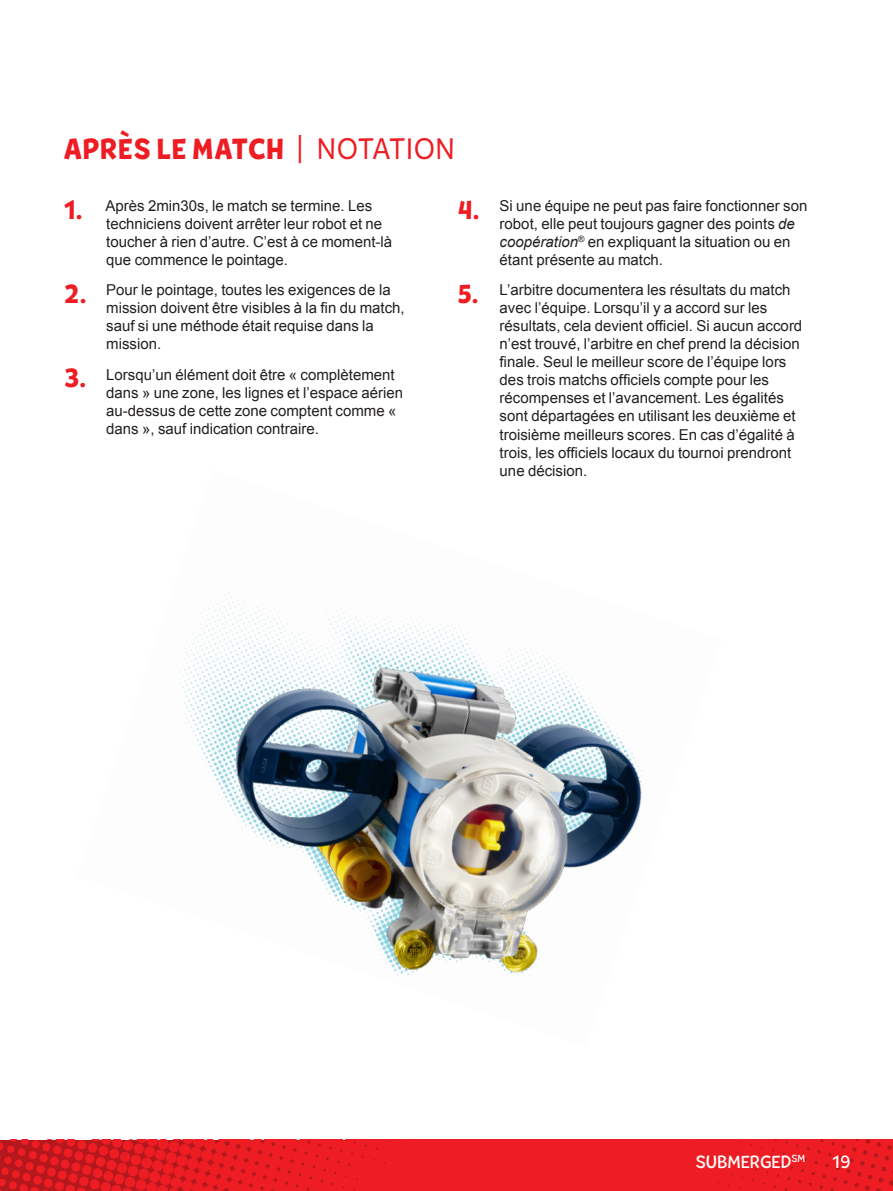
<style>
.page{position:relative;width:893px;height:1191px;background:#fff}
.page>*{position:absolute;margin:0;border:0;box-sizing:border-box;transform-origin:0 0}
.Header_20_AllCaps{font:800 30px "Tobi Pro";letter-spacing:.025em;color:#ee1d23}
.Header_18{font:800 27px "Tobi Pro";color:#ee1d23}
.t1{font:500 18px "Tobi Pro";color:#fff}
.Numbered_List_contnd{font:15px/18px "Arial";color:#231f20}
.s1{font-weight:400}
.s2{font-style:italic}
</style>
<div class="page">
<img style="left:0;top:1139px;width:507px;height:52px">
<div style="left:507px;top:1139px;width:386px;height:52px;background:#ee1d23"></div>
<img style="left:173px;top:589px;width:473px;height:388px">
<p class="Header_20_AllCaps" style="left:64px;top:129px;width:392px">APRÈS LE MATCH <span class="s1">| NOTATION</span></p>
<p class="Numbered_List_contnd" style="left:105px;top:196px;width:288px">Après 2min30s, le match se termine. Les techniciens doivent arrêter leur robot et ne toucher à rien d’autre. C’est à ce moment-là que commence le pointage.</p>
<p class="Numbered_List_contnd" style="left:106px;top:281px;width:300px">Pour le pointage, toutes les exigences de la mission doivent être visibles à la fin du match, sauf si une méthode était requise dans la mission.</p>
<p class="Numbered_List_contnd" style="left:106px;top:366px;width:298px">Lorsqu’un élément doit être « complètement dans » une zone, les lignes et l’espace aérien au-dessus de cette zone comptent comme « dans », sauf indication contraire.</p>
<p class="Header_18" style="left:64px;top:192px;width:21px">1.</p>
<p class="Header_18" style="left:457px;top:192px;width:24px">4.</p>
<p class="Header_18" style="left:64px;top:276px;width:25px">2.</p>
<p class="Header_18" style="left:457px;top:276px;width:23px">5.</p>
<p class="Header_18" style="left:64px;top:360px;width:24px">3.</p>
<p class="Numbered_List_contnd" style="left:500px;top:196px;width:309px">Si une équipe ne peut pas faire fonctionner son robot, elle peut toujours gagner des points <span class="s2">de coopération</span><sup>®</sup> en expliquant la situation ou en étant présente au match.</p>
<p class="Numbered_List_contnd" style="left:500px;top:281px;width:304px">L’arbitre documentera les résultats du match avec l’équipe. Lorsqu’il y a accord sur les résultats, cela devient officiel. Si aucun accord n’est trouvé, l’arbitre en chef prend la décision finale. Seul le meilleur score de l’équipe lors des trois matchs officiels compte pour les récompenses et l’avancement. Les égalités sont départagées en utilisant les deuxième et troisième meilleurs scores. En cas d’égalité à trois, les officiels locaux du tournoi prendront une décision.</p>
<p class="t1" style="left:695px;top:1150px;width:111px">SUBMERGED<sup>SM</sup></p>
<p class="t1" style="left:832px;top:1150px;width:20px">19</p>
</div>
